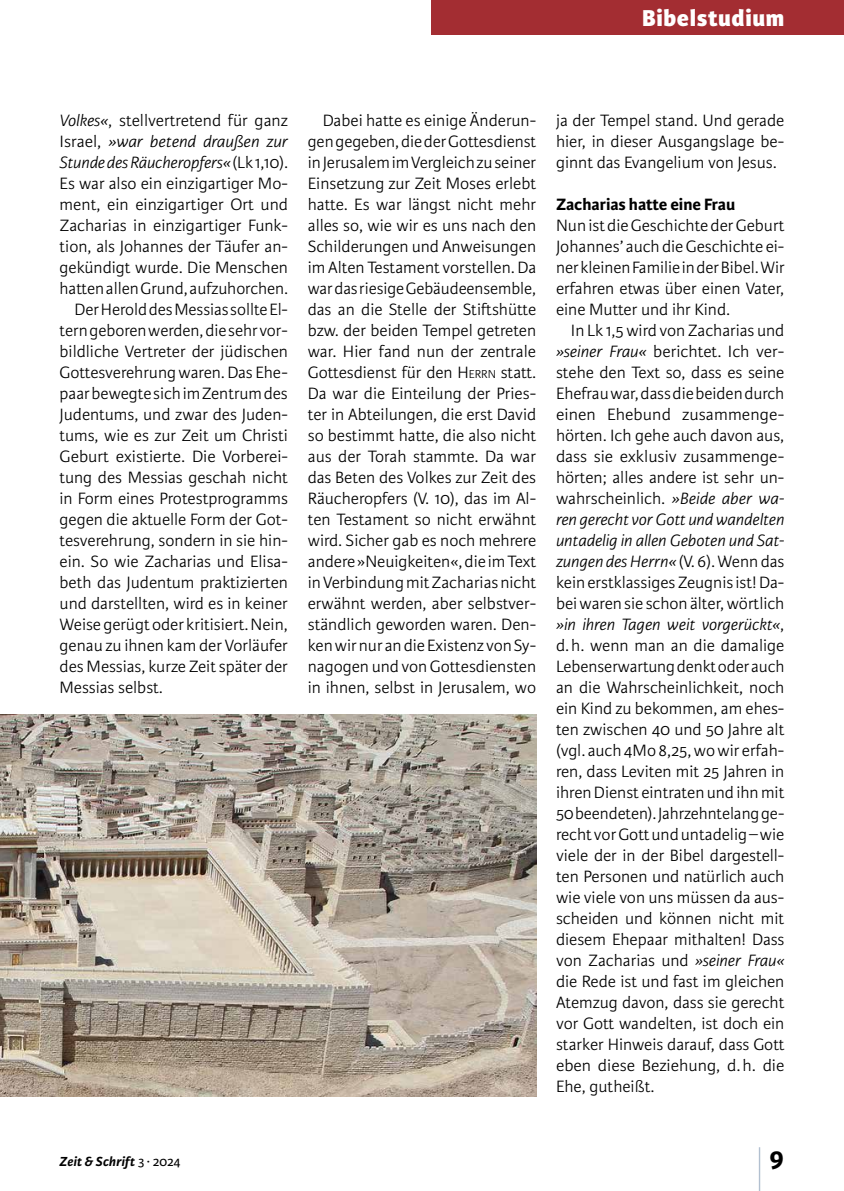
<style>
.page{position:relative;width:844px;height:1191px;background:#fff}
.page>*{position:absolute;margin:0;border:0;box-sizing:border-box;transform-origin:0 0}
.t1{font:300 59.5px "Karmina Sans Basic";color:#9aacc1;scale:.29 1}
.t2{font:700 28px "Karmina Sans Basic";color:#000}
.t3{font:800 24.5px "Karmina Sans Basic";letter-spacing:.025em;color:#fff}
.t4{font:300 17.5px/21px "Karmina Sans Basic";color:#000;text-align:justify}
.t5{font:italic 300 17.5px "Karmina Sans Basic";color:#000}
.t6{font:700 17.5px "Karmina Sans Basic";color:#000}
.t7{font:italic 700 14px "Karmina Sans Basic";letter-spacing:.015em;color:#000}
.s1{font-style:italic}
.s2{font-style:normal}
.s3{font-style:inherit}
.s4{font-size:12.25px}
.s5{font-weight:400;font-style:normal}
</style>
<div class="page">
<div style="left:432px;top:0;width:411px;height:35px;background:#a32d32"></div>
<img style="left:0;top:714px;width:536px;height:382px">
<h3 class="t3" style="left:642px;top:4px;width:144px">Bibelstudium</h3>
<p class="t4" style="left:60px;top:110px;width:230px"><span class="s1">Volkes«</span>, stellvertretend für ganz</p>
<p class="t5" style="left:60px;top:132px;width:230px"><span class="s2">Israel,</span> »war betend draußen zur</p>
<p class="t5" style="left:60px;top:153px;width:230px">Stunde des Räucheropfers« <span class="s2">(Lk 1,10).</span></p>
<p class="t4" style="left:60px;top:173px;width:230px">Es war also ein einzigartiger Mo-</p>
<p class="t4" style="left:60px;top:194px;width:230px">ment, ein einzigartiger Ort und</p>
<p class="t4" style="left:60px;top:215px;width:230px">Zacharias in einzigartiger Funk-</p>
<p class="t4" style="left:60px;top:236px;width:230px">tion, als Johannes der Täufer an-</p>
<p class="t4" style="left:60px;top:257px;width:230px">gekündigt wurde. Die Menschen</p>
<p class="t4" style="left:60px;top:278px;width:230px">hatten allen Grund, aufzuhorchen.</p>
<p class="t4" style="left:74px;top:299px;width:215px">Der Herold des Messias sollte El-</p>
<p class="t4" style="left:60px;top:320px;width:230px">tern geboren werden, die sehr vor-</p>
<p class="t4" style="left:60px;top:341px;width:230px">bildliche Vertreter der jüdischen</p>
<p class="t4" style="left:60px;top:362px;width:230px">Gottesverehrung waren. Das Ehe-</p>
<p class="t4" style="left:60px;top:383px;width:229px">paar bewegte sich im Zentrum des</p>
<p class="t4" style="left:60px;top:404px;width:230px">Judentums, und zwar des Juden-</p>
<p class="t4" style="left:60px;top:425px;width:230px">tums, wie es zur Zeit um Christi</p>
<p class="t4" style="left:60px;top:446px;width:230px">Geburt existierte. Die Vorberei-</p>
<p class="t4" style="left:60px;top:467px;width:230px">tung des Messias geschah nicht</p>
<p class="t4" style="left:60px;top:488px;width:230px">in Form eines Protestprogramms</p>
<p class="t4" style="left:60px;top:509px;width:230px">gegen die aktuelle Form der Got-</p>
<p class="t4" style="left:60px;top:530px;width:230px">tesverehrung, sondern in sie hin-</p>
<p class="t4" style="left:60px;top:551px;width:230px">ein. So wie Zacharias und Elisa-</p>
<p class="t4" style="left:60px;top:572px;width:230px">beth das Judentum praktizierten</p>
<p class="t4" style="left:60px;top:593px;width:230px">und darstellten, wird es in keiner</p>
<p class="t4" style="left:60px;top:614px;width:230px">Weise gerügt oder kritisiert. Nein,</p>
<p class="t4" style="left:60px;top:635px;width:230px">genau zu ihnen kam der Vorläufer</p>
<p class="t4" style="left:60px;top:656px;width:230px">des Messias, kurze Zeit später der</p>
<p class="t4" style="left:60px;top:677px;width:105px">Messias selbst.</p>
<p class="t4" style="left:308px;top:110px;width:230px;text-indent:15px">Dabei hatte es einige Änderun&shy;gen gegeben, die der Gottesdienst in Jerusalem im Vergleich zu seiner Einsetzung zur Zeit Moses erlebt hatte. Es war längst nicht mehr alles so, wie wir es uns nach den Schilderungen und Anweisungen im Alten Testament vorstellen. Da war das riesige Gebäudeensemble, das an die Stelle der Stiftshütte bzw. der beiden Tempel getreten war. Hier fand nun der zentrale Gottesdienst für den <span class="s3">H</span><span class="s4">ERRN</span> statt.<br>Da war die Einteilung der Pries&shy;ter in Abteilungen, die erst David so bestimmt hatte, die also nicht aus der Torah stammte. Da war das Beten des Volkes zur Zeit des Räucheropfers (V. 10), das im Al&shy;ten Testament so nicht erwähnt wird. Sicher gab es noch mehrere andere »Neuigkeiten«, die im Text in Verbindung mit Zacharias nicht erwähnt werden, aber selbstver&shy;ständlich geworden waren. Den&shy;ken wir nur an die Existenz von Sy&shy;nagogen und von Gottesdiensten in ihnen, selbst in Jerusalem, wo</p>
<p class="t4" style="left:556px;top:110px;width:230px">ja der Tempel stand. Und gerade hier, in dieser Ausgangslage be&shy;ginnt das Evangelium von Jesus.</p>
<p class="t6" style="left:556px;top:194px;width:181px">Zacharias hatte eine Frau</p>
<p class="t4" style="left:556px;top:215px;width:230px">Nun ist die Geschichte der Geburt Johannes’ auch die Geschichte ei&shy;ner kleinen Familie in der Bibel. Wir erfahren etwas über einen Vater, eine Mutter und ihr Kind.</p>
<p class="t4" style="left:556px;top:320px;width:230px;text-indent:15px">In Lk 1,5 wird von Zacharias und <span class="s1">»seiner Frau«</span> berichtet. Ich ver&shy;stehe den Text so, dass es seine Ehefrau war, dass die beiden durch einen Ehebund zusammenge&shy;hörten. Ich gehe auch davon aus, dass sie exklusiv zusammenge&shy;hörten; alles andere ist sehr un&shy;wahrscheinlich. <span class="s1">»Beide aber wa&shy;ren gerecht vor Gott und wandelten untadelig in allen Geboten und Sat&shy;zungen des Herrn«</span> (V. 6). Wenn das kein erstklassiges Zeugnis ist! Da&shy;bei waren sie schon älter, wörtlich <span class="s1">»in ihren Tagen weit vorgerückt«</span>, d.h. wenn man an die damalige Lebenserwartung denkt oder auch an die Wahrscheinlichkeit, noch ein Kind zu bekommen, am ehes&shy;ten zwischen 40 und 50 Jahre alt (vgl. auch 4Mo 8,25, wo wir erfah&shy;ren, dass Leviten mit 25 Jahren in ihren Dienst eintraten und ihn mit 50 beendeten). Jahrzehntelang ge&shy;recht vor Gott und untadelig – wie viele der in der Bibel dargestell&shy;ten Personen und natürlich auch wie viele von uns müssen da aus&shy;scheiden und können nicht mit diesem Ehepaar mithalten! Dass von Zacharias und <span class="s1">»seiner Frau« </span>die Rede ist und fast im gleichen Atemzug davon, dass sie gerecht vor Gott wandelten, ist doch ein starker Hinweis darauf, dass Gott eben diese Beziehung, d.h. die Ehe, gutheißt.</p>
<h1 class="t1" style="left:757px;top:1140px;width:17px">|</h1>
<p class="t7" style="left:60px;top:1153px;width:122px">Zeit &amp; Schrift <span class="s5">3 ∙ 2024</span></p>
<h2 class="t2" style="left:769px;top:1141px;width:17px">9</h2>
</div>
